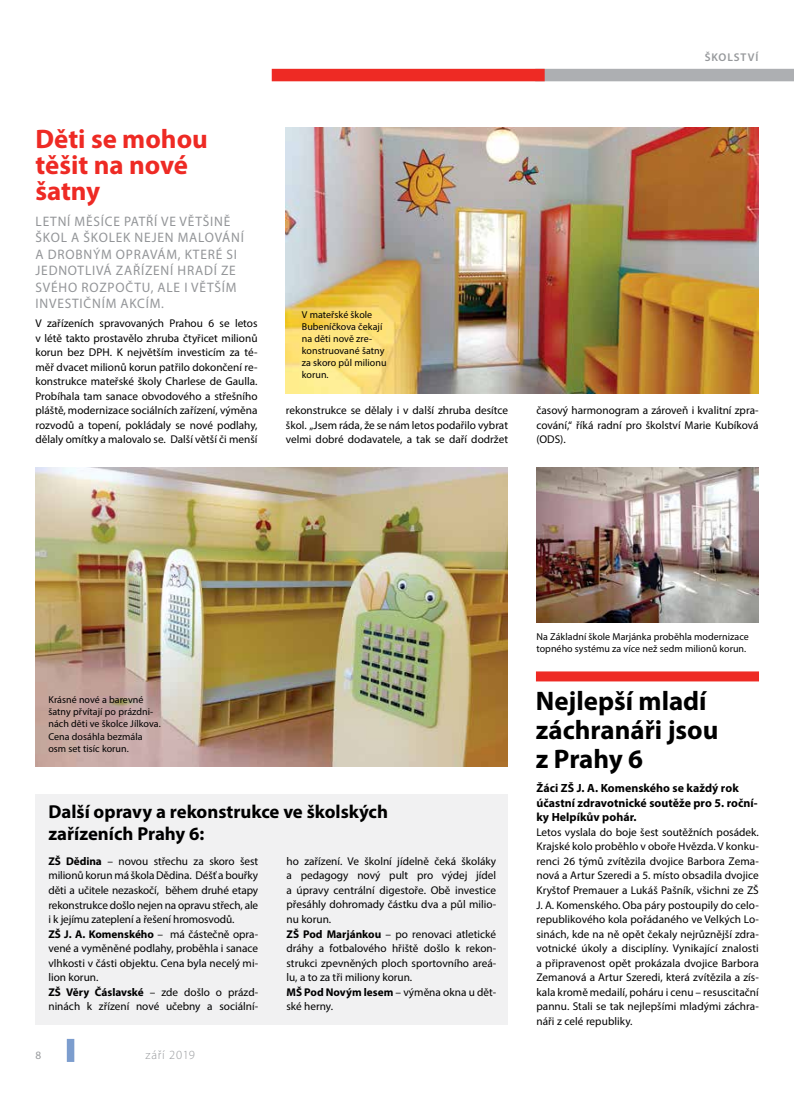
<style>
.page{position:relative;width:794px;height:1110px;background:#fff}
.page>*{position:absolute;margin:0;border:0;box-sizing:border-box;transform-origin:0 0}
.t1{font:700 26.88px/28.8px "Myriad Pro";color:#000}
.t2{font:700 26.88px/26.2px "Myriad Pro";color:#ee2a24}
.t3{font:700 18.75px/22.5px "Myriad Pro";color:#000}
.t4{font:13.75px/16.5px "Myriad Pro";letter-spacing:.06em;color:#939598}
.t5{font:300 12.5px "Myriad Pro";letter-spacing:.06em;color:#97999c}
.t6{font:700 11.88px/14.5px "Myriad Pro";letter-spacing:.005em;color:#000}
.t7{font:11.25px/14.5px "Myriad Pro";color:#000;text-align:justify}
.t8{font:600 11.25px "Myriad Pro";letter-spacing:.08em;color:#97999c}
.t9{font:11.25px "Myriad Pro";color:#97999c}
.t10{font:10px/12px "Myriad Pro";letter-spacing:.005em;color:#000}
.s1{font-weight:700}
</style>
<div class="page">
<div style="left:67px;top:1038px;width:7px;height:23px;background:#7c9dce"></div>
<div style="left:535px;top:69px;width:259px;height:12px;background:#adafb2"></div>
<div style="left:35px;top:793px;width:473px;height:230px;background:#f1f1f2"></div>
<div style="left:536px;top:671px;width:223px;height:10px;background:#ee2a24"></div>
<img style="left:35px;top:467px;width:473px;height:299px">
<img style="left:286px;top:128px;width:472px;height:265px">
<img style="left:536px;top:467px;width:223px;height:155px">
<div style="left:272px;top:69px;width:272px;height:12px;background:#ee2a24"></div>
<h1 class="t2" style="left:35px;top:125px;width:174px">Děti se mohou těšit na nové šatny</h1>
<p class="t4" style="left:36px;top:212px;width:210px">LETNÍ MĚSÍCE PATŘÍ VE VĚTŠINĚ<br>ŠKOL A ŠKOLEK NEJEN MALOVÁNÍ<br>A DROBNÝM OPRAVÁM, KTERÉ SI<br>JEDNOTLIVÁ ZAŘÍZENÍ HRADÍ ZE<br>SVÉHO ROZPOČTU, ALE I VĚTŠÍM<br>INVESTIČNÍM AKCÍM.</p>
<p class="t7" style="left:35px;top:315px;width:224px">V zařízeních spravovaných Prahou 6 se letos v létě takto prostavělo zhruba čtyřicet milionů korun bez DPH. K největším investicím za té&shy;měř dvacet milionů korun patřilo dokončení re&shy;konstrukce mateřské školy Charlese de Gaulla.<br>Probíhala tam sanace obvodového a střešního pláště, modernizace sociálních zařízení, výměna rozvodů a topení, pokládaly se nové podlahy, dělaly omítky a malovalo se. Další větší či menší</p>
<p class="t10" style="left:302px;top:308px;width:86px">V mateřské škole<br>Bubeníčkova čekají na děti nově zre&shy;konstruované šatny za skoro půl milionu korun.</p>
<p class="t8" style="left:704px;top:50px;width:55px">ŠKOLSTVÍ</p>
<p class="t7" style="left:286px;top:403px;width:224px">rekonstrukce se dělaly i v další zhruba desítce škol. „Jsem ráda, že se nám letos podařilo vybrat velmi dobré dodavatele, a tak se daří dodržet</p>
<p class="t7" style="left:536px;top:403px;width:224px">časový harmonogram a zároveň i kvalitní zpra&shy;cování,“ říká radní pro školství Marie Kubíková (ODS).</p>
<p class="t10" style="left:48px;top:693px;width:114px">Krásné nové a barevné šatny přvítají po prázdni&shy;nách děti ve školce Jílkova.<br>Cena dosáhla bezmála osm set tisíc korun.</p>
<p class="t10" style="left:536px;top:630px;width:214px">Na Základní škole Marjánka proběhla modernizace topného systému za více než sedm milionů korun.</p>
<h1 class="t1" style="left:536px;top:685px;width:184px">Nejlepší mladí záchranáři jsou z Prahy 6</h1>
<h2 class="t3" style="left:48px;top:799px;width:341px">Další opravy a rekonstrukce ve školských zařízeních Prahy 6:</h2>
<p class="t7" style="left:48px;top:853px;width:211px;text-align:left"><span class="s1">ZŠ Dědina</span> – novou střechu za skoro šest milionů korun má škola Dědina. Déšť a bouřky děti a učitele nezaskočí, během druhé etapy rekonstrukce došlo nejen na opravu střech, ale i k jejímu zateplení a řešení hromosvodů.<br><span class="s1">ZŠ J. A. Komenského</span> – má částečně opra&shy;vené a vyměněné podlahy, proběhla i sanace vlhkosti v části objektu. Cena byla necelý mi&shy;lion korun.<br><span class="s1">ZŠ Věry Čáslavské</span> – zde došlo o prázd&shy;ninách k zřízení nové učebny a sociální-</p>
<p class="t7" style="left:286px;top:853px;width:211px;text-align:left">ho zařízení. Ve školní jídelně čeká školáky a pedagogy nový pult pro výdej jídel a úpravy centrální digestoře. Obě investice přesáhly dohromady částku dva a půl milio&shy;nu korun.<br><span class="s1">ZŠ Pod Marjánkou</span> – po renovaci atletické dráhy a fotbalového hřiště došlo k rekon&shy;strukci zpevněných ploch sportovního areá&shy;lu, a to za tři miliony korun.<br><span class="s1">MŠ Pod Novým lesem</span> – výměna okna u dět&shy;ské herny.</p>
<p class="t9" style="left:35px;top:1048px;width:7px">8</p>
<p class="t5" style="left:146px;top:1047px;width:51px">září 2019</p>
<p class="t6" style="left:536px;top:780px;width:223px">Žáci ZŠ J. A. Komenského se každý rok účastní zdravotnické soutěže pro 5. roční&shy;ky Helpíkův pohár.</p>
<p class="t7" style="left:536px;top:824px;width:224px">Letos vyslala do boje šest soutěžních posádek.<br>Krajské kolo proběhlo v oboře Hvězda. V konku&shy;renci 26 týmů zvítězila dvojice Barbora Zema&shy;nová a Artur Szeredi a 5. místo obsadila dvojice Kryštof Premauer a Lukáš Pašník, všichni ze ZŠ J. A. Komenského. Oba páry postoupily do celo&shy;republikového kola pořádaného ve Velkých Lo&shy;sinách, kde na ně opět čekaly nejrůznější zdra&shy;votnické úkoly a disciplíny. Vynikající znalosti a připravenost opět prokázala dvojice Barbora Zemanová a Artur Szeredi, která zvítězila a zís&shy;kala kromě medailí, poháru i cenu – resuscitační pannu. Stali se tak nejlepšími mladými záchra&shy;náři z celé republiky.</p>
</div>
